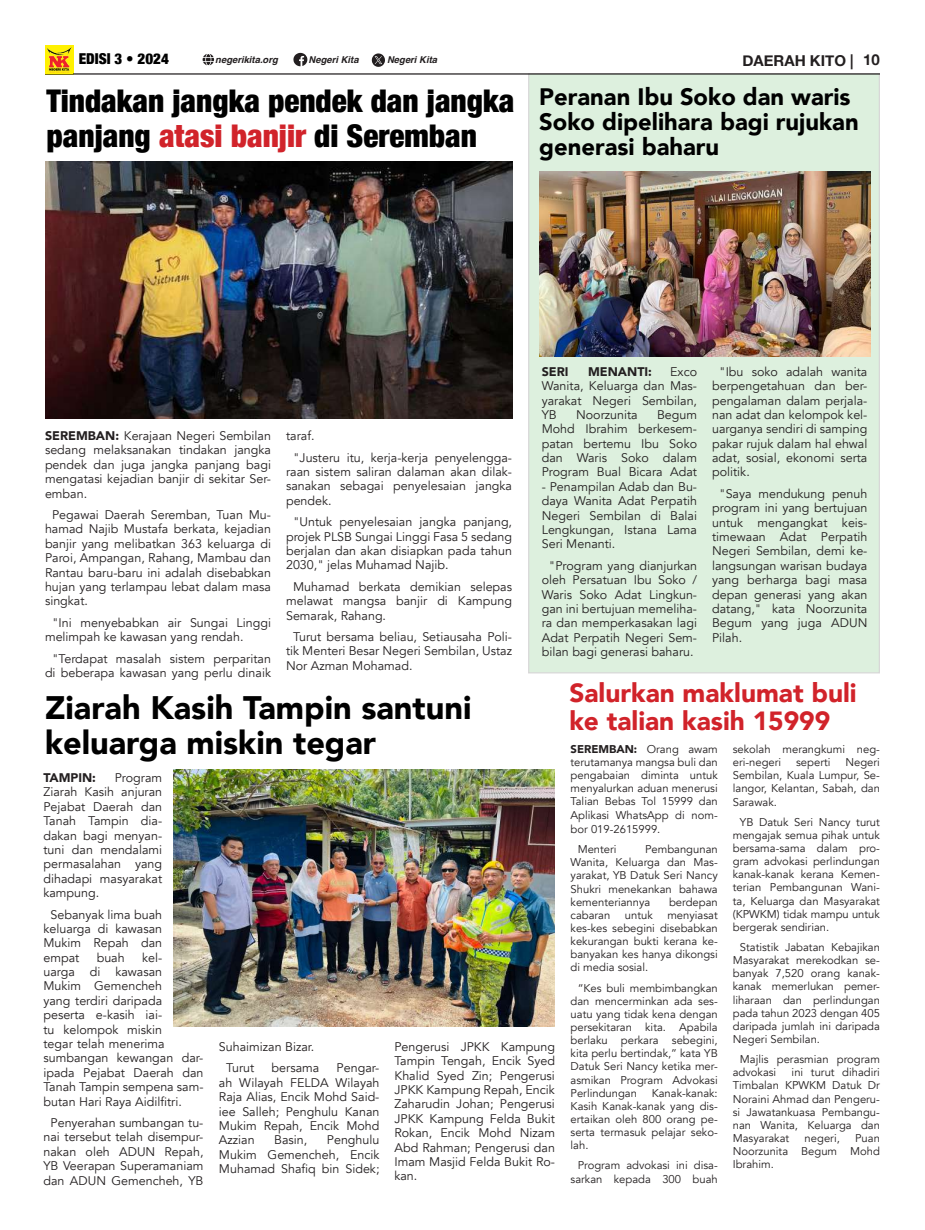
<style>
.page{position:relative;width:925px;height:1230px;background:#fff}
.page>*{position:absolute;margin:0;border:0;box-sizing:border-box;transform-origin:0 0}
.t1{font:900 32.5px/35px "Avenir";color:#000}
.t2{font:900 condensed 31.25px/35px "Helvetica Neue";color:#000}
.t3{font:900 26.25px/27.5px "Avenir";color:#d1232a}
.t4{font:900 23.75px/25px "Avenir";color:#000}
.t5{font:700 15px "Helvetica Neue";color:#231f20}
.t6{font:900 condensed 15px "Helvetica Neue";color:#000}
.t7{font:12.5px/14.4px "Avenir";color:#231f20;text-align:justify}
.t8{font:900 12.5px "Avenir";color:#231f20}
.t9{font:11.25px/13.1px "Avenir";color:#231f20;text-align:justify}
.t10{font:italic 700 9.5px "Helvetica";color:#231f20}
.s1{color:#d1232a}
.s2{font-weight:900}
</style>
<div class="page">
<hr style="left:45px;top:73px;width:835px;height:2px;background:#231f20">
<svg style="left:293px;top:53px;width:14px;height:13px"></svg>
<svg style="left:372px;top:53px;width:13px;height:14px"></svg>
<svg style="left:203px;top:54px;width:11px;height:11px"></svg>
<img style="left:45px;top:45px;width:28px;height:28px">
<div style="left:529px;top:74px;width:350px;height:599px;background:#ddf0de"></div>
<img style="left:45px;top:162px;width:467px;height:257px">
<img style="left:539px;top:172px;width:331px;height:184px">
<img style="left:174px;top:769px;width:381px;height:257px">
<p class="t6" style="left:79px;top:47px;width:92px">EDISI 3 • 2024</p>
<p class="t10" style="left:215px;top:54px;width:64px">negerikita.org</p>
<p class="t10" style="left:309px;top:54px;width:51px">Negeri Kita</p>
<p class="t10" style="left:387px;top:54px;width:51px">Negeri Kita</p>
<p class="t5" style="left:742px;top:49px;width:113px">DAERAH KITO |</p>
<p class="t5" style="left:863px;top:48px;width:18px">10</p>
<h2 class="t2" style="left:47px;top:82px;width:469px">Tindakan jangka pendek dan jangka panjang <span class="s1">atasi banjir</span> di Seremban</h2>
<h3 class="t4" style="left:539px;top:83px;width:321px">Peranan Ibu Soko dan waris<br>Soko dipelihara bagi rujukan generasi baharu</h3>
<p class="t7" style="left:712px;top:364px;width:157px;text-indent:7px">"Ibu soko adalah wanita berpengetahuan dan ber&shy;pengalaman dalam perjala&shy;nan adat dan kelompok kel&shy;uarganya sendiri di samping pakar rujuk dalam hal ehwal adat, sosial, ekonomi serta politik.</p>
<p class="t7" style="left:712px;top:486px;width:157px;text-indent:7px">"Saya mendukung penuh program ini yang bertujuan untuk mengangkat keis&shy;timewaan Adat Perpatih Negeri Sembilan, demi ke&shy;langsungan warisan budaya yang berharga bagi masa depan generasi yang akan datang," kata Noorzunita Begum yang juga ADUN Pilah.</p>
<p class="t8" style="left:542px;top:361px;width:28px">SERI</p>
<p class="t8" style="left:588px;top:361px;width:65px">MENANTI:</p>
<p class="t7" style="left:542px;top:364px;width:157px;text-indent:128px">Exco Wanita, Keluarga dan Mas&shy;yarakat Negeri Sembilan, YB</p>
<p class="t7" style="left:542px;top:407px;width:157px;text-indent:115px">Begum Mohd Ibrahim berkesem&shy;patan bertemu Ibu Soko dan Waris Soko dalam Program Bual Bicara Adat</p>
<p class="t7" style="left:542px;top:479px;width:157px">- Penampilan Adab dan Bu&shy;daya Wanita Adat Perpatih Negeri Sembilan di Balai Lengkungan, Istana Lama Seri Menanti.</p>
<p class="t7" style="left:542px;top:558px;width:157px;text-align:center">"Program yang dianjurkan oleh Persatuan Ibu Soko /<br>Waris Soko Adat Lingkun&shy;gan ini bertujuan memeliha&shy;ra dan memperkasakan lagi<br>Adat Perpatih Negeri Sem&shy;bilan bagi generasi baharu.</p>
<p class="t7" style="left:576px;top:407px;width:63px">Noorzunita</p>
<p class="t7" style="left:293px;top:425px;width:220px;line-height:21.5px;text-indent:-7px">taraf.<br>"Justeru itu, kerja-kerja penyelengga-</p>
<p class="t7" style="left:286px;top:464px;width:228px">raan sistem saliran dalaman akan dilak&shy;sanakan sebagai penyelesaian jangka pendek.</p>
<p class="t7" style="left:286px;top:515px;width:228px;text-indent:7px">"Untuk penyelesaian jangka panjang, projek PLSB Sungai Linggi Fasa 5 sedang berjalan dan akan disiapkan pada tahun 2030," jelas Muhamad Najib.</p>
<p class="t7" style="left:286px;top:579px;width:227px;text-indent:7px">Muhamad berkata demikian selepas melawat mangsa banjir di Kampung Semarak, Rahang.</p>
<p class="t7" style="left:286px;top:629px;width:228px;text-indent:7px">Turut bersama beliau, Setiausaha Poli&shy;tik Menteri Besar Negeri Sembilan, Ustaz Nor Azman Mohamad.</p>
<p class="t7" style="left:45px;top:429px;width:227px"><span class="s2">SEREMBAN:</span> Kerajaan Negeri Sembilan sedang melaksanakan tindakan jangka pendek dan juga jangka panjang bagi mengatasi kejadian banjir di sekitar Ser&shy;emban.</p>
<p class="t7" style="left:45px;top:508px;width:228px;text-indent:7px">Pegawai Daerah Seremban, Tuan Mu&shy;hamad Najib Mustafa berkata, kejadian banjir yang melibatkan 363 keluarga di Paroi, Ampangan, Rahang, Mambau dan Rantau baru-baru ini adalah disebabkan hujan yang terlampau lebat dalam masa singkat.</p>
<p class="t7" style="left:45px;top:615px;width:228px;text-indent:7px">"Ini menyebabkan air Sungai Linggi melimpah ke kawasan yang rendah.</p>
<p class="t7" style="left:45px;top:651px;width:227px;text-align:center">"Terdapat masalah sistem perparitan di beberapa kawasan yang perlu dinaik</p>
<h3 class="t3" style="left:569px;top:678px;width:289px">Salurkan maklumat buli ke talian kasih 15999</h3>
<h1 class="t1" style="left:45px;top:689px;width:428px">Ziarah Kasih Tampin santuni keluarga miskin tegar</h1>
<p class="t9" style="left:733px;top:742px;width:149px">sekolah merangkumi neg&shy;eri-negeri</p>
<p class="t9" style="left:570px;top:742px;width:149px"><span class="s2">SEREMBAN:</span> Orang awam terutamanya mangsa buli dan pengabaian diminta untuk menyalurkan aduan menerusi Talian Bebas Tol 15999 dan Aplikasi WhatsApp di nom-</p>
<p class="t9" style="left:578px;top:819px;width:84px;line-height:20.2px;text-indent:-7px">bor 019-2615999.<br>Menteri</p>
<p class="t9" style="left:733px;top:756px;width:149px;text-indent:113px">Negeri Sembilan, Kuala Lumpur, Se&shy;langor, Kelantan, Sabah, dan Sarawak.</p>
<p class="t9" style="left:733px;top:815px;width:149px;text-indent:7px">YB Datuk Seri Nancy turut mengajak semua pihak untuk bersama-sama dalam pro&shy;gram advokasi perlindungan kanak-kanak kerana Kemen&shy;terian Pembangunan Wani&shy;ta, Keluarga dan Masyarakat (KPWKM) tidak mampu untuk bergerak sendirian.</p>
<p class="t9" style="left:733px;top:940px;width:149px;text-indent:7px">Statistik Jabatan Kebajikan Masyarakat merekodkan se&shy;banyak 7,520 orang kanak&shy;kanak memerlukan pemer&shy;liharaan dan perlindungan pada tahun 2023 dengan 405 daripada jumlah ini daripada Negeri Sembilan.</p>
<p class="t9" style="left:733px;top:1053px;width:149px;text-indent:7px">Majlis perasmian program advokasi</p>
<p class="t9" style="left:796px;top:756px;width:36px">seperti</p>
<p class="t8" style="left:43px;top:767px;width:54px">TAMPIN:</p>
<p class="t7" style="left:43px;top:770px;width:120px;text-indent:71px">Program Ziarah Kasih anjuran Pejabat Daerah dan Tanah Tampin dia&shy;dakan bagi menyan&shy;tuni dan mendalami permasalahan yang dihadapi masyarakat kampung.</p>
<p class="t7" style="left:43px;top:907px;width:120px;text-indent:7px">Sebanyak lima buah keluarga di kawasan Mukim Repah dan empat</p>
<p class="t9" style="left:570px;top:843px;width:149px;text-indent:74px">Pembangunan Wanita, Keluarga dan Mas&shy;yarakat, YB Datuk Seri Nancy Shukri menekankan bahawa kementeriannya</p>
<p class="t9" style="left:669px;top:895px;width:50px">berdepan</p>
<p class="t9" style="left:570px;top:908px;width:41px">cabaran</p>
<p class="t9" style="left:625px;top:908px;width:29px">untuk</p>
<p class="t9" style="left:570px;top:908px;width:149px;text-indent:97px">menyiasat kes-kes sebegini disebabkan kekurangan bukti kerana ke&shy;banyakan kes hanya dikongsi di media sosial.</p>
<p class="t9" style="left:570px;top:981px;width:149px;text-indent:7px">“Kes buli membimbangkan dan mencerminkan ada ses&shy;uatu yang tidak kena dengan persekitaran kita. Apabila berlaku perkara sebegini, kita perlu bertindak,” kata YB Datuk Seri Nancy ketika mer&shy;asmikan Program Advokasi Perlindungan</p>
<p class="t7" style="left:43px;top:950px;width:162px;text-align:left;text-indent:99px">kel-<br>uarga di kawasan<br>Mukim Gemencheh<br>yang terdiri daripada peserta e-kasih iai-<br>tu kelompok miskin<br>tegar telah menerima sumbangan kewangan dar&shy;ipada Pejabat Daerah dan<br>Tanah Tampin sempena sam&shy;butan Hari Raya Aidilfitri.</p>
<p class="t7" style="left:43px;top:1115px;width:162px;text-align:center">Penyerahan sumbangan tu&shy;nai tersebut telah disempur&shy;nakan oleh ADUN Repah,<br>YB Veerapan Superamaniam dan ADUN Gemencheh, YB</p>
<p class="t7" style="left:97px;top:950px;width:30px">buah</p>
<p class="t7" style="left:226px;top:1036px;width:90px;line-height:21.5px;text-indent:-7px">Suhaimizan Bizar.<br>Turut</p>
<p class="t7" style="left:394px;top:1039px;width:162px">Pengerusi JPKK Kampung Tampin Tengah, Encik Syed Khalid Syed Zin; Pengerusi JPKK Kampung Repah, Encik Zaharudin Johan; Pengerusi JPKK Kampung Felda Bukit Rokan, Encik Mohd Nizam Abd Rahman; Pengerusi dan Imam Masjid Felda Bukit Ro&shy;kan.</p>
<p class="t7" style="left:272px;top:1061px;width:49px">bersama</p>
<p class="t7" style="left:219px;top:1061px;width:162px;text-indent:118px">Pengar&shy;ah Wilayah FELDA Wilayah Raja Alias, Encik Mohd Said&shy;iee Salleh; Penghulu Kanan Mukim Repah, Encik Mohd Azzian</p>
<p class="t9" style="left:733px;top:1066px;width:149px;text-indent:59px">ini turut dihadiri Timbalan KPWKM Datuk Dr Noraini Ahmad dan Pengeru&shy;si Jawatankuasa Pembangu&shy;nan Wanita, Keluarga dan Masyarakat</p>
<p class="t9" style="left:570px;top:1086px;width:149px;text-indent:81px">Kanak-kanak:<br>Kasih Kanak-kanak yang dis&shy;ertaikan oleh 800 orang pe&shy;serta termasuk pelajar seko&shy;lah.</p>
<p class="t9" style="left:570px;top:1159px;width:149px;text-align:right">Program advokasi ini disa&shy;sarkan kepada 300 buah</p>
<p class="t9" style="left:733px;top:1131px;width:149px;text-indent:122px">Puan Noorzunita Begum Mohd Ibrahim.</p>
<p class="t9" style="left:804px;top:1131px;width:37px">negeri,</p>
<p class="t7" style="left:219px;top:1133px;width:162px;text-indent:108px">Penghulu Mukim Gemencheh, Encik Muhamad Shafiq bin Sidek;</p>
<p class="t7" style="left:274px;top:1133px;width:35px">Basin,</p>
</div>
